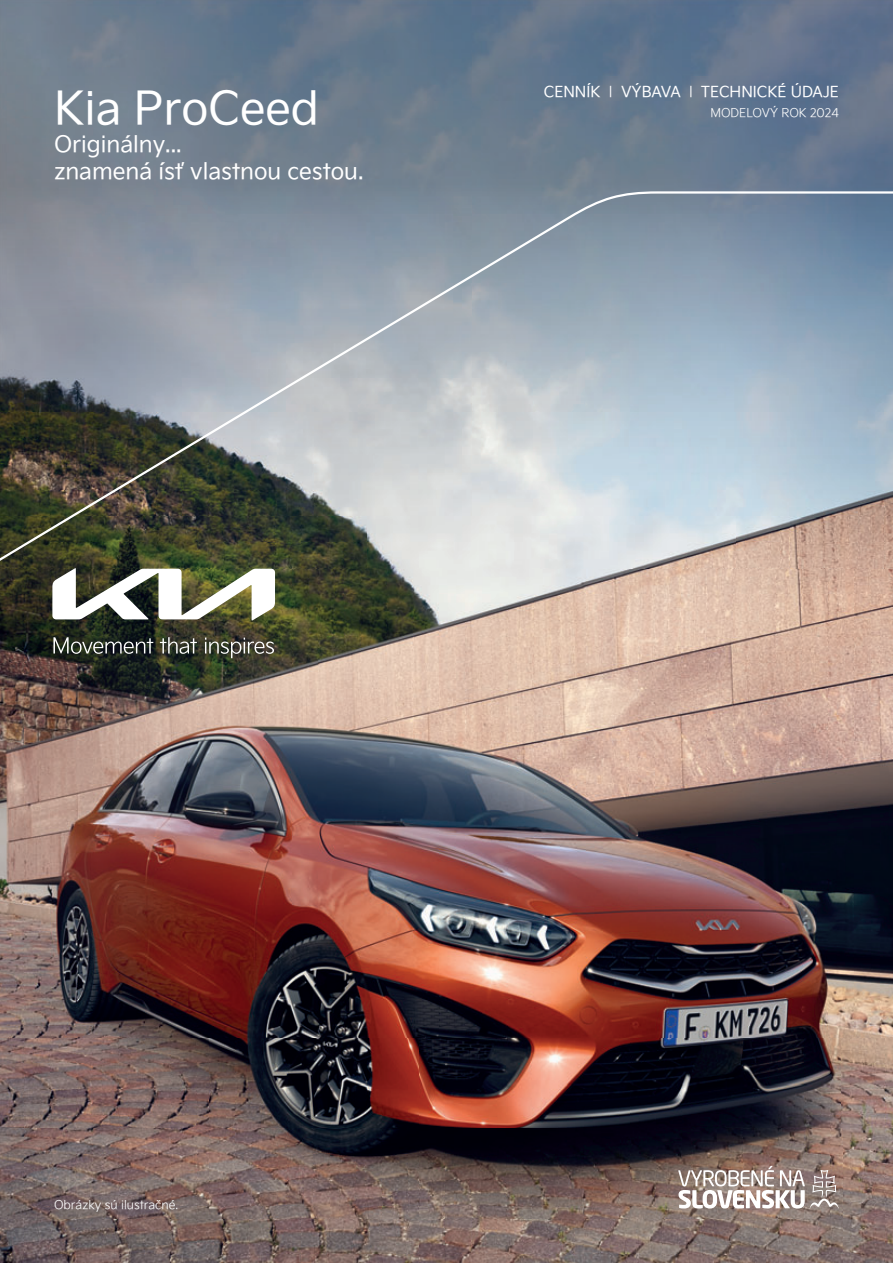
<style>
.page{position:relative;width:893px;height:1263px;background:#fff}
.page>*{position:absolute;margin:0;border:0;box-sizing:border-box;transform-origin:0 0}
.t1{font:45px "Kia Signature";color:#fff}
.t2{font:22.5px/27px "Kia Signature";color:#fff}
.t3{font:15px "Kia Signature";color:#fff}
.t4{font:300 12px "Kia Signature";color:#fff}
.s1{font-weight:300}
</style>
<div class="page">
<img style="left:0;top:0;width:893px;height:1263px">
<svg style="left:0;top:191px;width:893px;height:377px;background:#97a0a7"></svg>
<svg style="left:52px;top:568px;width:223px;height:52px"></svg>
<svg style="left:53px;top:637px;width:100px;height:17px;background:#4e544f"></svg>
<svg style="left:160px;top:637px;width:37px;height:17px"></svg>
<svg style="left:205px;top:638px;width:69px;height:20px"></svg>
<svg style="left:678px;top:1166px;width:161px;height:43px"></svg>
<h1 class="t1" style="left:54px;top:91px;width:267px">Kia ProCeed</h1>
<p class="t3" style="left:544px;top:86px;width:297px">CENNÍK <span class="s1">I</span> VÝBAVA <span class="s1">I</span> TECHNICKÉ ÚDAJE</p>
<p class="t2" style="left:54px;top:133px;width:311px">Originálny…..<br>znamená ísť vlastnou cestou.</p>
<p class="t4" style="left:710px;top:108px;width:130px">MODELOVÝ ROK 2024</p>
<p class="t4" style="left:54px;top:1200px;width:126px">Obrázky sú ilustračné.</p>
</div>
